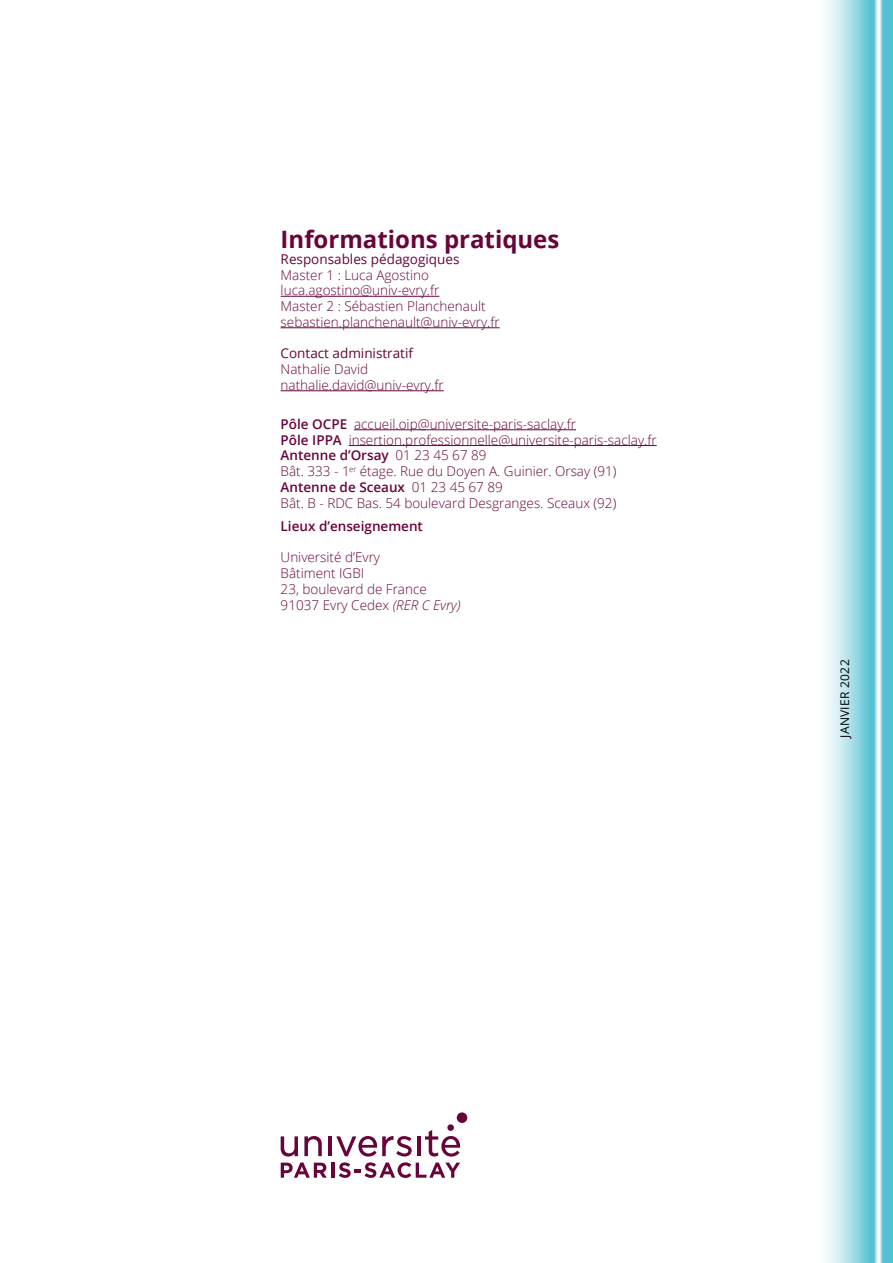
<style>
.page{position:relative;width:893px;height:1263px;background:#fff}
.page>*{position:absolute;margin:0;border:0;box-sizing:border-box;transform-origin:0 0}
.t1{font:700 24px "Open Sans";color:#69043b}
.t2{font:300 13.5px/15.8px "Open Sans";color:#69043b}
.t3{font:13.5px "Open Sans";color:#69043b}
.t4{font:600 13.5px "Open Sans";color:#69043b}
.t5{font:12px "Open Sans";letter-spacing:.025em;color:#000}
.s1{font-weight:600}
.s2{font-style:italic}
</style>
<div class="page">
<svg style="left:826px;top:0;width:67px;height:1263px;background:#9edbe5"></svg>
<hr style="left:281px;top:296px;width:158px;height:1px;background:#69043b">
<hr style="left:281px;top:327px;width:219px;height:1px;background:#69043b">
<hr style="left:281px;top:390px;width:163px;height:1px;background:#69043b">
<hr style="left:354px;top:429px;width:222px;height:1px;background:#69043b">
<hr style="left:349px;top:445px;width:308px;height:1px;background:#69043b">
<div style="left:457px;top:1112px;width:10px;height:11px;background:#69043b;border-radius:50%"></div>
<div style="left:447px;top:1124px;width:7px;height:7px;background:#69043b;border-radius:50%"></div>
<hr style="left:328px;top:1136px;width:4px;height:20px;background:#69043b">
<svg style="left:281px;top:1136px;width:17px;height:20px"></svg>
<svg style="left:304px;top:1136px;width:18px;height:20px"></svg>
<svg style="left:425px;top:1130px;width:35px;height:26px"></svg>
<svg style="left:336px;top:1136px;width:76px;height:20px"></svg>
<hr style="left:417px;top:1136px;width:4px;height:20px;background:#69043b">
<svg style="left:281px;top:1162px;width:46px;height:16px"></svg>
<hr style="left:331px;top:1162px;width:3px;height:16px;background:#69043b">
<svg style="left:339px;top:1162px;width:121px;height:16px"></svg>
<h1 class="t1" style="left:281px;top:222px;width:280px">Informations pratiques</h1>
<p class="t3" style="left:281px;top:250px;width:180px">Responsables pédagogiques</p>
<p class="t2" style="left:281px;top:266px;width:221px">Master 1 : Luca Agostino luca.agostino@univ-evry.fr<br>Master 2 : Sébastien Planchenault sebastien.planchenault@univ-evry.fr</p>
<p class="t3" style="left:281px;top:344px;width:134px">Contact administratif</p>
<p class="t2" style="left:281px;top:361px;width:165px">Nathalie David nathalie.david@univ-evry.fr</p>
<p class="t2" style="left:281px;top:416px;width:378px"><span class="s1">Pôle OCPE</span> accueil.oip@universite-paris-saclay.fr<br><span class="s1">Pôle IPPA</span> insertion.professionnelle@universite-paris-saclay.fr <span class="s1">Antenne d’Orsay</span> 01 23 45 67 89<br>Bât. 333 - 1<sup>er</sup> étage. Rue du Doyen A. Guinier. Orsay (91)<br><span class="s1">Antenne de Sceaux</span> 01 23 45 67 89<br>Bât. B - RDC Bas. 54 boulevard Desgranges. Sceaux (92)</p>
<p class="t4" style="left:281px;top:517px;width:144px">Lieux d’enseignement</p>
<p class="t2" style="left:281px;top:549px;width:181px">Université d’Evry<br>Bâtiment IGBI<br>23, boulevard de France<br>91037 Evry Cedex <span class="s2">(RER C Evry)</span></p>
<p class="t5" style="left:836px;top:738px;width:80px;rotate:-90deg">JANVIER 2022</p>
</div>
